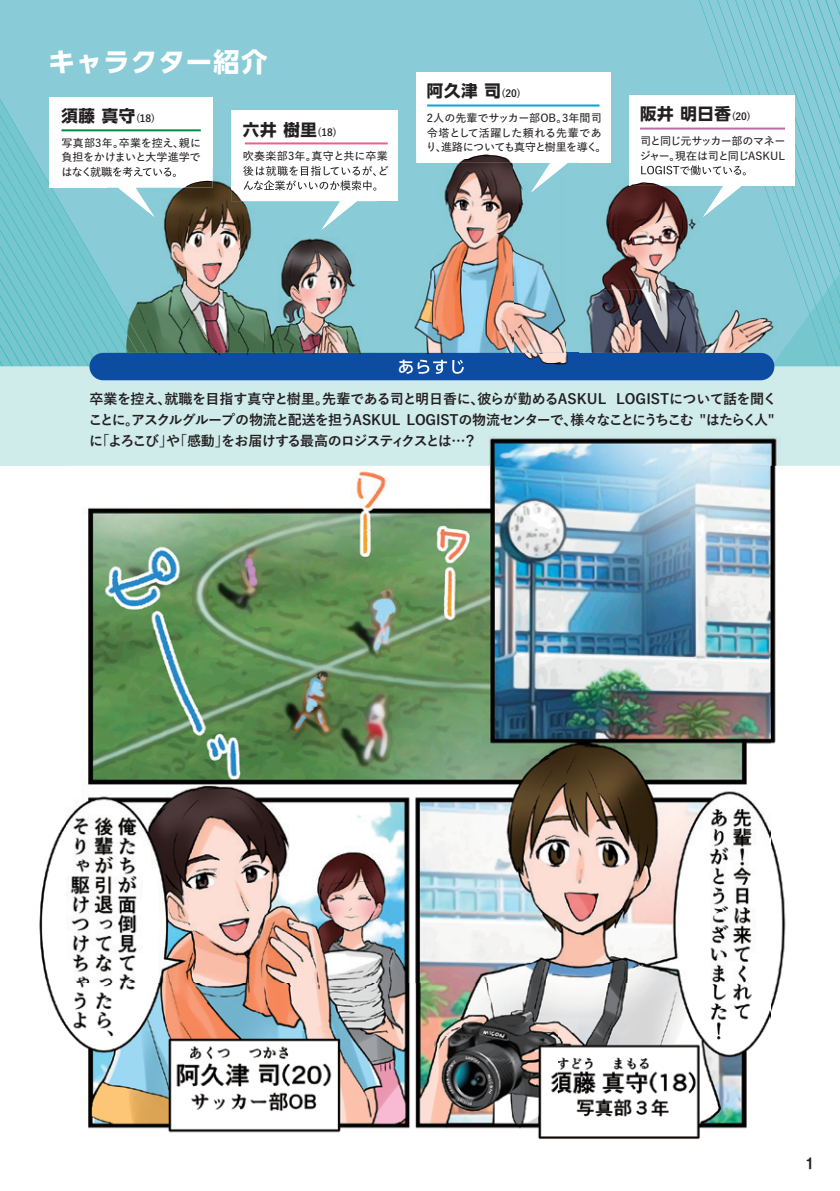
<style>
.page{position:relative;width:840px;height:1191px;background:#fff}
.page>*{position:absolute;margin:0;border:0;box-sizing:border-box;transform-origin:0 0}
.t1{font:700 26.4px "UD Shin Go Pr 6";letter-spacing:.04em;color:#fff}
.t2{font:700 16.4px "UD Shin Go Pr 6";letter-spacing:.04em;color:#231f20}
.t3{font:700 14px/20.6px "Yu Go Pr 6 N";letter-spacing:-.045em;color:#231f20}
.t4{font:700 14px "Shin M Go De";color:#231f20}
.t5{font:600 11px/14.6px "Yu Go Pr 6 N";letter-spacing:-.01em;color:#231f20}
.t6{font:600 11px/14.6px "Yu Go Pr 6 N";letter-spacing:-.05em;color:#231f20}
.t7{font:600 11px/14.6px "Yu Go Pr 6 N";letter-spacing:.02em;color:#231f20}
.s1{font-family:"Yu Go Pr 6 N";font-size:10px}
</style>
<div class="page">
<div style="left:0;top:0;width:839px;height:466px;background:#89ccd7"></div>
<svg style="left:699px;top:0;width:140px;height:17px"></svg>
<img style="left:39px;top:822px;width:27px;height:206px">
<img style="left:66px;top:466px;width:720px;height:673px">
<img style="left:610px;top:86px;width:1px;height:70px">
<img style="left:212px;top:156px;width:1px;height:12px">
<img style="left:377px;top:156px;width:29px;height:197px">
<img style="left:0;top:358px;width:89px;height:8px">
<img style="left:0;top:353px;width:93px;height:5px">
<img style="left:0;top:349px;width:100px;height:4px">
<img style="left:0;top:333px;width:107px;height:16px">
<img style="left:0;top:316px;width:107px;height:17px">
<img style="left:0;top:300px;width:107px;height:16px">
<img style="left:0;top:284px;width:107px;height:16px">
<img style="left:0;top:99px;width:107px;height:185px">
<img style="left:836px;top:28px;width:3px;height:322px">
<img style="left:827px;top:17px;width:9px;height:349px">
<img style="left:705px;top:17px;width:122px;height:349px">
<img style="left:0;top:366px;width:839px;height:100px">
<div style="left:89px;top:353px;width:685px;height:27px;background:#0d4da1;border-radius:14px"></div>
<div style="left:49px;top:97px;width:163px;height:90px;background:#fff"></div>
<div style="left:231px;top:110px;width:166px;height:91px;background:#fff"></div>
<div style="left:416px;top:72px;width:194px;height:91px;background:#fff"></div>
<div style="left:629px;top:95px;width:165px;height:91px;background:#fff"></div>
<hr style="left:61px;top:129px;width:140px;height:2px;background:#008f46">
<hr style="left:245px;top:142px;width:142px;height:2px;background:#f05e8c">
<hr style="left:427px;top:104px;width:172px;height:2px;background:#00a9cb">
<hr style="left:639px;top:128px;width:145px;height:2px;background:#b96dac">
<img style="left:407px;top:163px;width:105px;height:190px">
<img style="left:512px;top:163px;width:276px;height:190px">
<img style="left:420px;top:353px;width:148px;height:17px">
<img style="left:406px;top:360px;width:57px;height:14px">
<img style="left:416px;top:154px;width:96px;height:9px">
<svg style="left:780px;top:342px;width:8px;height:11px"></svg>
<img style="left:764px;top:186px;width:24px;height:69px">
<img style="left:702px;top:186px;width:39px;height:31px">
<img style="left:577px;top:163px;width:33px;height:1px">
<img style="left:629px;top:163px;width:159px;height:23px">
<img style="left:640px;top:165px;width:105px;height:10px">
<svg style="left:530px;top:162px;width:47px;height:31px"></svg>
<img style="left:107px;top:168px;width:270px;height:188px">
<img style="left:107px;top:283px;width:41px;height:70px">
<img style="left:118px;top:187px;width:37px;height:30px">
<img style="left:321px;top:201px;width:36px;height:29px">
<img style="left:107px;top:168px;width:105px;height:19px">
<img style="left:107px;top:168px;width:69px;height:9px">
<img style="left:231px;top:168px;width:146px;height:33px">
<img style="left:243px;top:168px;width:134px;height:8px">
<img style="left:244px;top:180px;width:132px;height:11px">
<h1 class="t1" style="left:48px;top:40px;width:220px">キャラクター紹介</h1>
<p class="t2" style="left:61px;top:102px;width:95px">須藤 真守<span class="s1">(18)</span></p>
<p class="t5" style="left:61px;top:134px;width:141px">写真部3年。卒業を控え、親に負担をかけまいと大学進学で</p>
<p class="t2" style="left:243px;top:116px;width:95px">六井 樹里<span class="s1">(18)</span></p>
<p class="t7" style="left:243px;top:148px;width:147px">吹奏楽部3年。真守と共に卒業後は就職を目指しているが、ど</p>
<p class="t2" style="left:426px;top:78px;width:95px">阿久津 司<span class="s1">(20)</span></p>
<p class="t5" style="left:425px;top:109px;width:182px">2人の先輩でサッカー部OB。3年間司令塔として活躍した頼れる先輩であり、進路についても真守と樹里を導く。</p>
<p class="t2" style="left:639px;top:101px;width:112px">阪井 明日香<span class="s1">(20)</span></p>
<p class="t6" style="left:639px;top:132px;width:147px">司と同じ元サッカー部のマネージャー。現在は司と同じASKUL</p>
<p class="t3" style="left:88px;top:389px;width:689px">卒業を控え、就職を目指す真守と樹里。先輩である司と明日香に、彼らが勤めるASKUL LOGISTについて話を聞くことに。アスクルグループの物流と配送を担うASKUL LOGISTの物流センターで、様々なことにうちこむ "はたらく人"に「よろこび」や「感動」をお届けする最高のロジスティクスとは…？</p>
<p class="t4" style="left:805px;top:1153px;width:10px">1</p>
</div>
